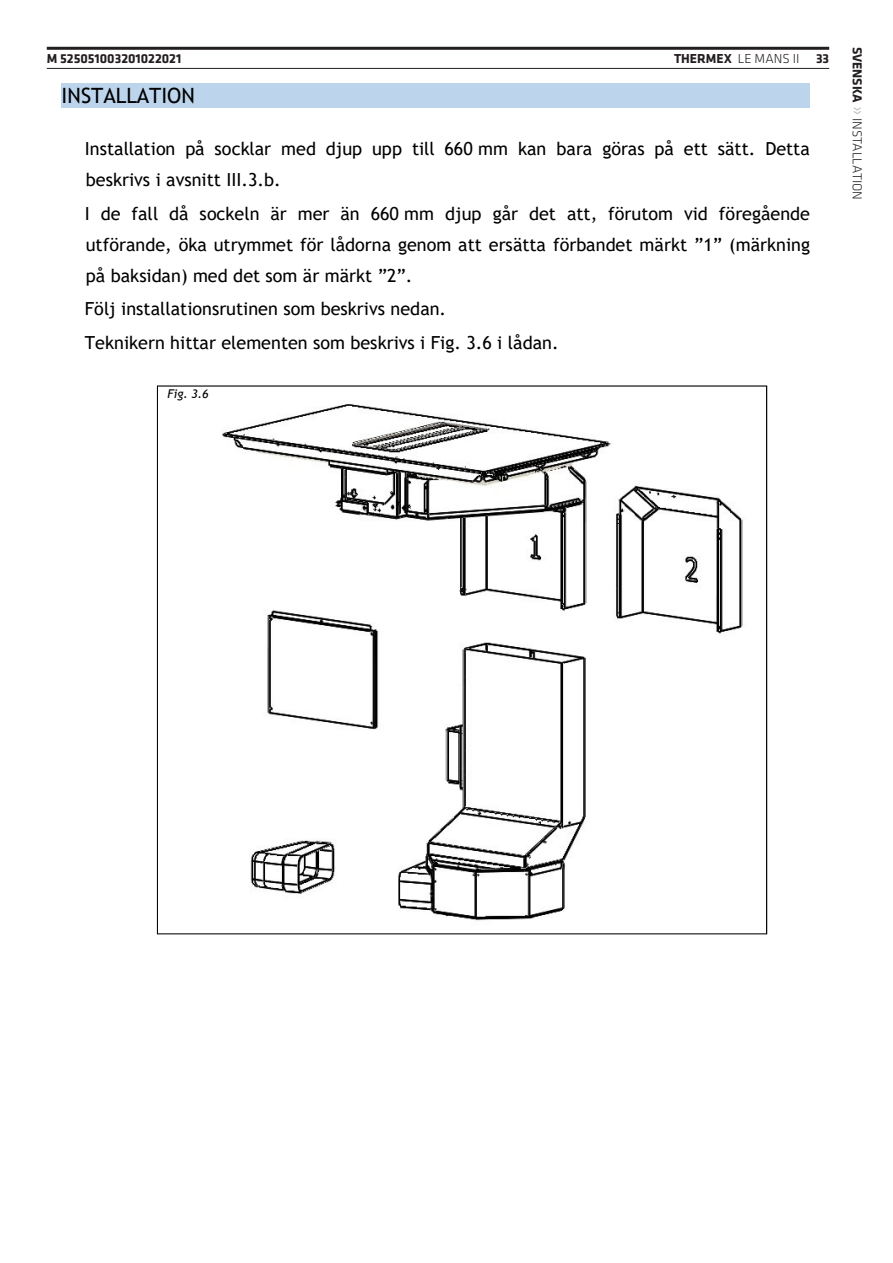
<style>
.page{position:relative;width:893px;height:1263px;background:#fff}
.page>*{position:absolute;margin:0;border:0;box-sizing:border-box;transform-origin:0 0}
.t1{font:21px "Trebuchet MS";color:#000}
.t2{font:18px/31.3px "Trebuchet MS";letter-spacing:.005em;color:#000}
.t3{font:700 13.5px "Klavika";color:#231f20}
.t4{font:300 13.5px "Klavika";color:#231f20}
.t5{font:italic 12px "Trebuchet MS";color:#000}
.s1{font-weight:300}
.s2{font-weight:700}
.s3{font-size:19.65px;color:#bcbdc0}
</style>
<div class="page">
<hr style="left:47px;top:47px;width:782px;height:3px;background:#231f20">
<hr style="left:47px;top:68px;width:782px;height:1px;background:#231f20">
<div style="left:62px;top:83px;width:748px;height:25px;background:#bcd5ed"></div>
<svg style="left:157px;top:385px;width:610px;height:549px"></svg>
<p class="t3" style="left:47px;top:49px;width:136px">M 525051003201022021</p>
<p class="t3" style="left:674px;top:49px;width:100px">THERMEX <span class="s1">LE MANS</span></p>
<p class="t4" style="left:793px;top:51px;width:38px">II <span class="s2">33</span></p>
<p class="t4" style="left:865px;top:47px;width:152px;rotate:90deg"><span class="s2">Svenska</span> <span class="s3">»</span> INSTALLATION</p>
<p class="t1" style="left:62px;top:82px;width:135px">INSTALLATION</p>
<p class="t2" style="left:85px;top:133px;width:727px">Installation på socklar med djup upp till 660 mm kan bara göras på ett sätt. Detta beskrivs i avsnitt III.3.b.</p>
<p class="t2" style="left:85px;top:197px;width:727px;text-align:justify">I de fall då sockeln är mer än 660 mm djup går det att, förutom vid föregående utförande, öka utrymmet för lådorna genom att ersätta förbandet märkt ”1” (märkning på baksidan) med det som är märkt ”2”.</p>
<p class="t2" style="left:85px;top:292px;width:475px;line-height:33.3px">Följ installationsrutinen som beskrivs nedan.<br>Teknikern hittar elementen som beskrivs i Fig. 3.6 i lådan.</p>
<p class="t5" style="left:167px;top:386px;width:43px">Fig. 3.6</p>
</div>
